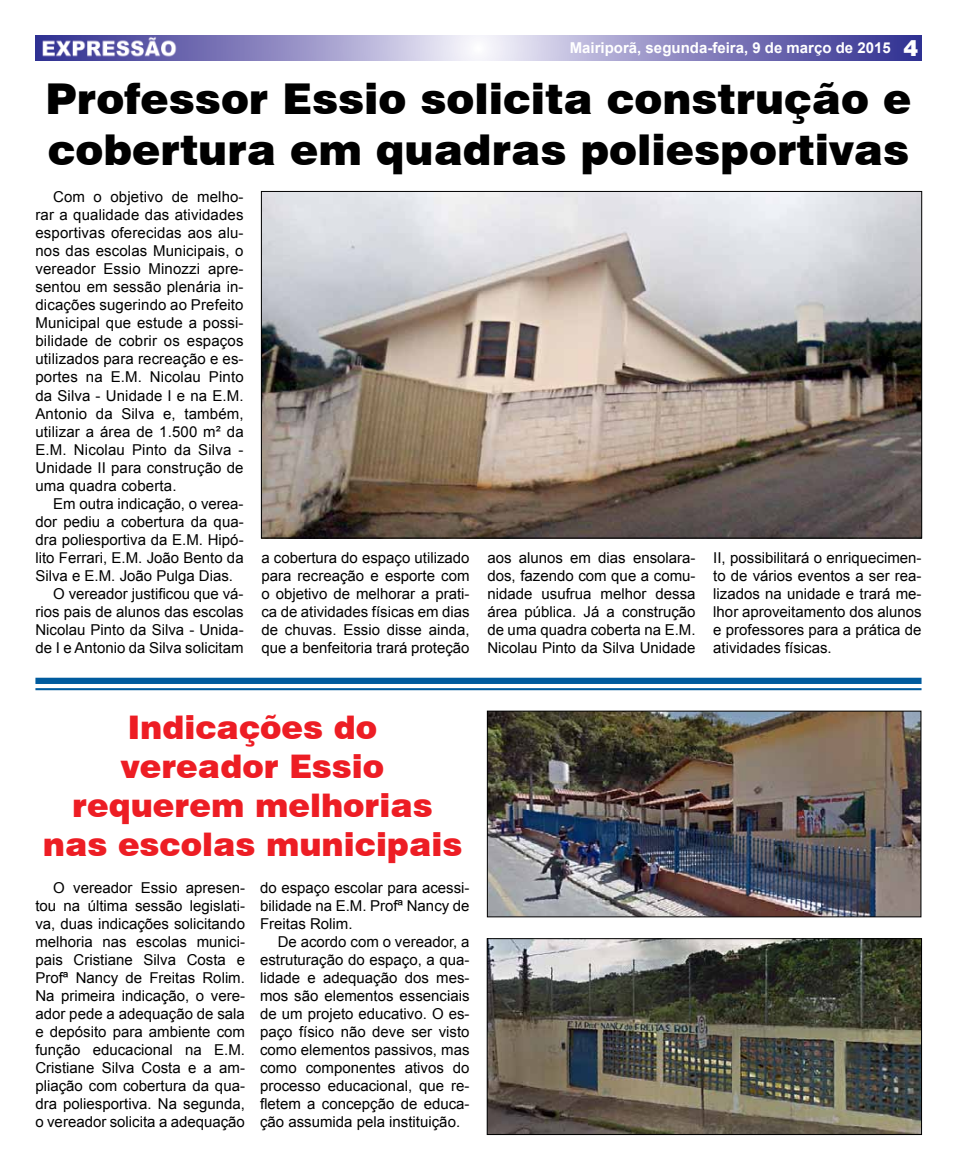
<style>
.page{position:relative;width:957px;height:1170px;background:#fff}
.page>*{position:absolute;margin:0;border:0;box-sizing:border-box;transform-origin:0 0}
.t1{font:900 42.5px/51px "Swiss 721 BT";color:#000}
.t2{font:900 32.5px/39px "Swiss 721 BT";color:#ed1d24;text-align:center}
.t3{font:15px/18px "Arial";color:#000;text-align:justify}
.t4{font:700 15px "Arial";color:#fff}
.s1{font-family:"Swiss 721 BT";font-weight:900;font-size:22.5px}
</style>
<div class="page">
<img style="left:35px;top:35px;width:886px;height:25px">
<div style="left:35px;top:677px;width:886px;height:7px;background:#005b9e"></div>
<hr style="left:35px;top:688px;width:886px;height:2px;background:#005b9e">
<img style="left:489px;top:713px;width:430px;height:201px">
<div style="left:487px;top:711px;width:434px;height:205px;border:1px solid #000"></div>
<img style="left:489px;top:940px;width:430px;height:192px">
<div style="left:487px;top:938px;width:434px;height:196px;border:1px solid #000"></div>
<img style="left:263px;top:193px;width:657px;height:343px">
<p class="t4" style="left:570px;top:38px;width:350px">Mairiporã, segunda-feira, 9 de março de 2015 <span class="s1">4</span></p>
<h1 class="t1" style="left:46px;top:73px;width:867px">Professor Essio solicita construção e cobertura em quadras poliesportivas</h1>
<p class="t3" style="left:35px;top:188px;width:210px;text-indent:18px">Com o objetivo de melho&shy;rar a qualidade das atividades esportivas oferecidas aos alu&shy;nos das escolas Municipais, o vereador Essio Minozzi apre&shy;sentou em sessão plenária in&shy;dicações sugerindo ao Prefeito Municipal que estude a possi&shy;bilidade de cobrir os espaços utilizados para recreação e es&shy;portes na E.M. Nicolau Pinto da Silva - Unidade I e na E.M.<br>Antonio da Silva e, também, utilizar a área de 1.500 m² da E.M. Nicolau Pinto da Silva - Unidade II para construção de uma quadra coberta.</p>
<p class="t3" style="left:53px;top:494px;width:191px">Em outra indicação, o verea-</p>
<p class="t3" style="left:35px;top:512px;width:210px">dor pediu a cobertura da qua-</p>
<p class="t3" style="left:35px;top:530px;width:210px">dra poliesportiva da E.M. Hipó-</p>
<p class="t3" style="left:35px;top:548px;width:210px">lito Ferrari, E.M. João Bento da</p>
<p class="t3" style="left:35px;top:566px;width:199px">Silva e E.M. João Pulga Dias.</p>
<p class="t3" style="left:53px;top:584px;width:192px">O vereador justificou que vá-</p>
<p class="t3" style="left:35px;top:602px;width:210px">rios pais de alunos das escolas</p>
<p class="t3" style="left:35px;top:620px;width:210px">Nicolau Pinto da Silva - Unida-</p>
<p class="t3" style="left:35px;top:638px;width:210px">de I e Antonio da Silva solicitam</p>
<p class="t3" style="left:261px;top:548px;width:210px">a cobertura do espaço utilizado para recreação e esporte com o objetivo de melhorar a prati&shy;ca de atividades físicas em dias de chuvas. Essio disse ainda, que a benfeitoria trará proteção</p>
<p class="t3" style="left:487px;top:548px;width:210px">aos alunos em dias ensolara&shy;dos, fazendo com que a comu&shy;nidade usufrua melhor dessa área pública. Já a construção de uma quadra coberta na E.M.<br>Nicolau Pinto da Silva Unidade</p>
<p class="t3" style="left:713px;top:548px;width:210px">II, possibilitará o enriquecimen&shy;to de vários eventos a ser rea&shy;lizados na unidade e trará me&shy;lhor aproveitamento dos alunos e professores para a prática de atividades físicas.</p>
<h2 class="t2" style="left:43px;top:707px;width:421px">Indicações do<br>vereador Essio requerem melhorias nas escolas municipais</h2>
<p class="t3" style="left:35px;top:878px;width:211px;text-indent:18px">O vereador Essio apresen&shy;tou na última sessão legislati&shy;va, duas indicações solicitando melhoria nas escolas munici&shy;pais Cristiane Silva Costa e Profª Nancy de Freitas Rolim.<br>Na primeira indicação, o vere&shy;ador pede a adequação de sala e depósito para ambiente com função educacional na E.M.<br>Cristiane Silva Costa e a am&shy;pliação com cobertura da qua&shy;dra poliesportiva. Na segunda, o vereador solicita a adequação</p>
<p class="t3" style="left:260px;top:878px;width:211px">do espaço escolar para acessi&shy;bilidade na E.M. Profª Nancy de Freitas Rolim.</p>
<p class="t3" style="left:260px;top:932px;width:211px;text-indent:18px">De acordo com o vereador, a estruturação do espaço, a qua&shy;lidade e adequação dos mes&shy;mos são elementos essenciais de um projeto educativo. O es&shy;paço físico não deve ser visto como elementos passivos, mas como componentes ativos do processo educacional, que re&shy;fletem a concepção de educa&shy;ção assumida pela instituição.</p>
</div>
